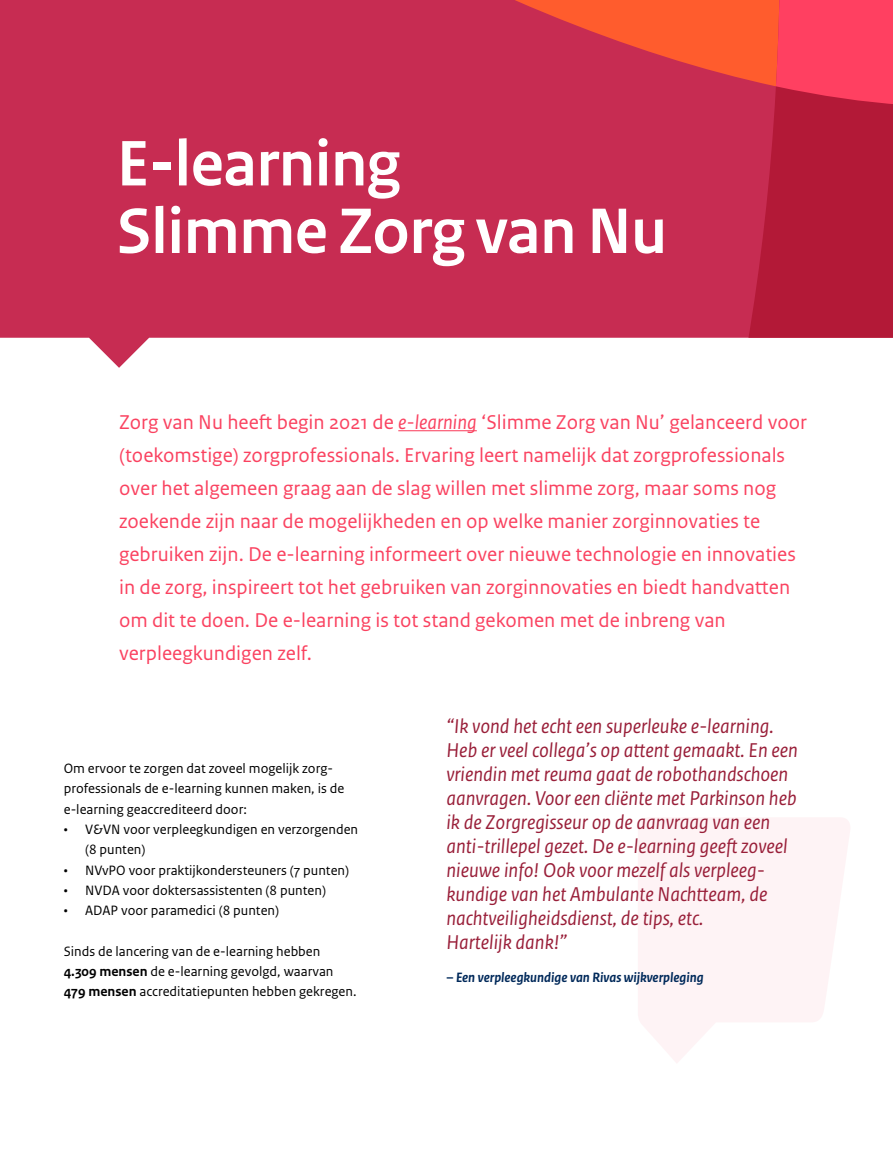
<style>
.page{position:relative;width:893px;height:1149px;background:#fff}
.page>*{position:absolute;margin:0;border:0;box-sizing:border-box;transform-origin:0 0}
.Hoofstuktitel{font:700 67.5px/67.5px "Rijksoverheid Sans Heading";color:#fff}
.Inleiding_copy{font:21px/33px "Rijksoverheid Sans Text";color:#fa4260}
.Quote{font:italic 21px/24px "Rijksoverheid Sans Text";color:#991f39}
.Bodytekst{font:14.25px/20.2px "Rijksoverheid Sans Text";color:#000}
.Quote_afzender{font:italic 700 14.25px "Rijksoverheid Sans Text";color:#00295a}
.s1{font-style:italic}
.s2{font-weight:700}
</style>
<div class="page">
<svg style="left:0;top:86px;width:434px;height:282px;background:#cc4163"></svg>
<svg style="left:434px;top:86px;width:459px;height:252px;background:#c2274b"></svg>
<svg style="left:0;top:0;width:755px;height:86px;background:#d0334b"></svg>
<svg style="left:638px;top:818px;width:212px;height:245px;fill:#fef3f5"></svg>
<hr style="left:398px;top:430px;width:79px;height:1px;background:#fa4260">
<svg style="left:755px;top:0;width:138px;height:125px;background:#ed3a52"></svg>
<h1 class="Hoofstuktitel" style="left:117px;top:131px;width:552px">E-learning<br>Slimme Zorg van Nu</h1>
<p class="Inleiding_copy" style="left:119px;top:405px;width:690px">Zorg van Nu heeft begin 2021 de <span class="s1">e-learning</span> ‘Slimme Zorg van Nu’ gelanceerd voor (toekomstige) zorgprofessionals. Ervaring leert namelijk dat zorgprofessionals over het algemeen graag aan de slag willen met slimme zorg, maar soms nog zoekende zijn naar de mogelijkheden en op welke manier zorginnovaties te gebruiken zijn. De e-learning informeert over nieuwe technologie en innovaties in de zorg, inspireert tot het gebruiken van zorginnovaties en biedt handvatten om dit te doen. De e-learning is tot stand gekomen met de inbreng van verpleegkundigen zelf.</p>
<p class="Bodytekst" style="left:64px;top:758px;width:282px">Om ervoor te zorgen dat zoveel mogelijk zorg&shy;professionals de e-learning kunnen maken, is de e-learning geaccrediteerd door:</p>
<p class="Bodytekst" style="left:85px;top:819px;width:275px;text-indent:-21px">• V&amp;VN voor verpleegkundigen en verzorgenden (8 punten)</p>
<p class="Bodytekst" style="left:64px;top:859px;width:287px">• NVvPO voor praktijkondersteuners (7 punten)</p>
<p class="Bodytekst" style="left:64px;top:879px;width:264px">• NVDA voor doktersassistenten (8 punten)</p>
<p class="Bodytekst" style="left:64px;top:900px;width:217px">• ADAP voor paramedici (8 punten)</p>
<p class="Bodytekst" style="left:64px;top:940px;width:294px">Sinds de lancering van de e-learning hebben<br><span class="s2">4.309 mensen</span> de e-learning gevolgd, waarvan<br><span class="s2">479 mensen</span> accreditatiepunten hebben gekregen.</p>
<p class="Quote" style="left:446px;top:714px;width:353px">“Ik vond het echt een superleuke e-learning.<br>Heb er veel collega’s op attent gemaakt. En een vriendin met reuma gaat de robothandschoen aanvragen. Voor een cliënte met Parkinson heb ik de Zorgregisseur op de aanvraag van een anti-trillepel gezet. De e-learning geeft zoveel nieuwe info! Ook voor mezelf als verpleeg&shy;kundige van het Ambulante Nachtteam, de nachtveiligheidsdienst, de tips, etc.<br>Hartelijk dank!”</p>
<p class="Quote_afzender" style="left:446px;top:968px;width:259px">– Een verpleegkundige van Rivas wijkverpleging</p>
</div>
